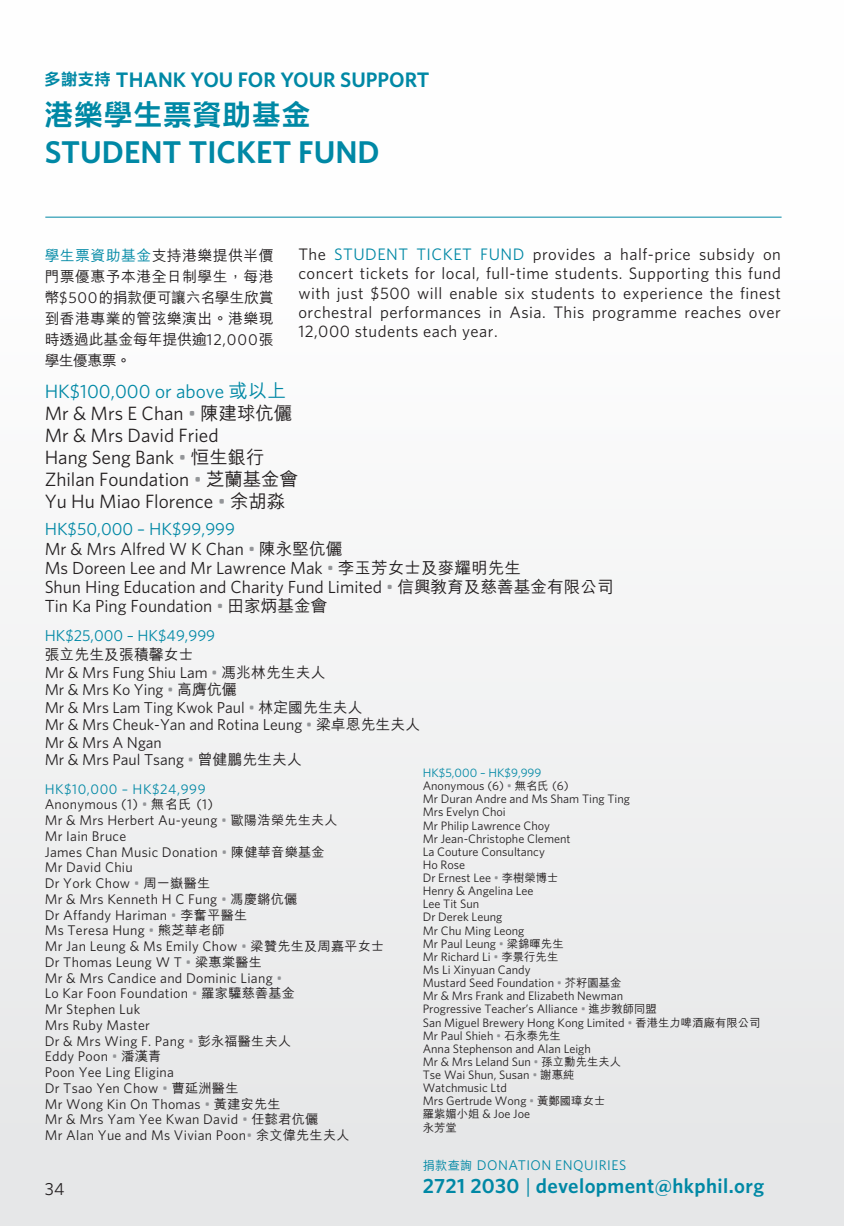
<style>
.page{position:relative;width:844px;height:1226px;background:#fff}
.page>*{position:absolute;margin:0;border:0;box-sizing:border-box;transform-origin:0 0}
.t1{font:600 31.5px "Whitney";color:#0088a5}
.t2{font:700 28px "Aktiv Hei Hant";letter-spacing:.06em;color:#0088a5}
.t3{font:600 21px "Whitney";color:#0088a5}
.t4{font:600 20.65px "Whitney";letter-spacing:.02em;color:#0088a5}
.t5{font:19.25px/21.9px "Whitney";color:#231f20}
.t6{font:17.5px/19.2px "Whitney";color:#231f20}
.t7{font:16.62px/19.2px "Whitney";letter-spacing:.03em;color:#231f20;text-align:justify}
.t8{font:15.75px/17.5px "Whitney";color:#231f20}
.t9{font:15.75px "Whitney";color:#0088a5}
.t10{font:500 14.88px/21px "M Hei";letter-spacing:-.01em;color:#231f20;text-align:justify}
.t11{font:14px/15.8px "Whitney";letter-spacing:.02em;color:#231f20}
.t12{font:14px "Whitney";letter-spacing:.04em;color:#0088a5}
.t13{font:12.25px/13.1px "Whitney";color:#231f20}
.t14{font:500 11.38px "M Hei";color:#231f20}
.s1{font-family:"Aktiv Hei Hant";font-weight:700;font-size:15.75px}
.s2{color:#0088a5}
.s3{font-family:"Noto Sans CJ Ktc";font-weight:600}
.s4{font-family:"Whitney";font-weight:400;font-size:15.75px}
.s5{font-family:"M Hei";font-weight:500;color:#0088a5}
.s6{color:#939598}
.s7{font-family:"M Hei";font-weight:500;font-size:18.38px}
.s8{font-family:"Noto Sans CJ Ktc";font-weight:600;font-size:18.38px}
.s9{font-family:"M Hei";font-weight:500;font-size:16.62px}
.s10{font-family:"M Hei";font-weight:500;font-size:14.88px}
.s11{font-family:"M Hei";font-weight:500;font-size:13.12px}
.s12{font-family:"M Hei";font-weight:500;font-size:11.38px}
.s13{font-family:"M Hei";font-weight:500;font-size:12.25px}
.s14{font-weight:400}
</style>
<div class="page">
<div style="left:0;top:0;width:843px;height:1225px;background:linear-gradient(to right,#f4f4f5,#f4f4f5)"></div>
<hr style="left:45px;top:217px;width:736px;height:1px;background:#0088a5">
<h3 class="t3" style="left:45px;top:67px;width:386px"><span class="s1">多謝支持</span> THAN K YOU FOR YOUR SUPPORT</h3>
<h2 class="t2" style="left:45px;top:98px;width:267px">港樂學生票資助基金</h2>
<h1 class="t1" style="left:45px;top:133px;width:20px">STUDE</h1>
<h1 class="t1" style="left:140px;top:133px;width:96px">NT TICKET</h1>
<h1 class="t1" style="left:298px;top:133px;width:79px">FUND</h1>
<p class="t10" style="left:45px;top:246px;width:230px"><span class="s2">學生票資助基金</span>支持港樂提供半價門票優惠予本港<span class="s3">全</span>日制學生，每港幣<span class="s4">$500</span>的捐款便可讓六名學生欣賞到香港專業的管弦樂演出。港樂現時透過此基金每年提供逾<span class="s4">12,000</span>張學生優惠票。</p>
<p class="t7" style="left:298px;top:244px;width:484px">The <span class="s2">Student Tic ket Fund</span> provides a half-price subsidy on concert tickets for local, full-time students. Supporting this fund with just $500 will enable six students to experience the finest orchestral performances in Asia. This programme reaches over 12,000 students each year.</p>
<h3 class="t5" style="left:45px;top:380px;width:255px"><span class="s2">HK$100,000 or above</span> <span class="s5">或以上<br></span>Mr &amp; Mrs E Chan <span class="s6">•</span> <span class="s7">陳建球伉儷<br></span>Mr &amp; Mrs David Fried<br>H ang Seng Bank <span class="s6">•</span> <span class="s8">恒</span><span class="s7">生銀行<br></span>Zhilan Foundation <span class="s6">•</span> <span class="s7">芝蘭基金會<br></span>Yu H u Miao Florence <span class="s6">•</span> <span class="s7">余胡淼</span></h3>
<h3 class="t6" style="left:45px;top:519px;width:570px"><span class="s2">HK$50,000 – HK$99,999<br></span>Mr &amp; Mrs Alfred W K Chan <span class="s6">•</span> <span class="s9">陳永堅伉儷<br></span>Ms Doreen Lee and Mr Lawrence Mak <span class="s6">•</span> <span class="s9">李玉芳女士及麥耀明先生<br></span>Shun H ing Education and Charity Fund Limited <span class="s6">•</span> <span class="s9">信興教育及慈善基金有限公司</span>Tin Ka Ping Foundation <span class="s6">•</span> <span class="s9">田家炳基金會</span></h3>
<p class="t9" style="left:45px;top:626px;width:172px">HK$25,000 – HK$49,999</p>
<p class="t10" style="left:45px;top:644px;width:150px">張立先生及張積馨女士</p>
<p class="t8" style="left:45px;top:663px;width:377px">Mr &amp; Mrs Fung Shiu Lam <span class="s6">•</span> <span class="s10">馮兆林先生夫人<br></span>Mr &amp; Mrs Ko Ying <span class="s6">•</span> <span class="s10">高膺伉儷<br></span>Mr &amp; Mrs Lam Ting Kwok Paul <span class="s6">•</span> <span class="s10">林定國先生夫人<br></span>Mr &amp; Mrs Cheuk-Yan and Rotina Leung <span class="s6">•</span> <span class="s10">梁卓恩先生夫人<br></span>Mr &amp; Mrs A Ngan<br>Mr &amp; Mrs Paul Tsang <span class="s6">•</span> <span class="s10">曾健鵬先生夫人</span></p>
<p class="t11" style="left:45px;top:781px;width:341px"><span class="s2">HK$10,000 – HK$24,999<br></span>Anonymous (1) <span class="s6">•</span> <span class="s11">無名氏</span> (1)<br>Mr &amp; Mrs Herbert Au-yeung <span class="s6">•</span> <span class="s11">歐陽浩榮先生夫人<br></span>Mr Iain Bruce<br>James Chan Music Donation <span class="s6">•</span> <span class="s11">陳健華音樂基金<br></span>Mr David Chiu<br>Dr York Chow <span class="s6">•</span> <span class="s11">周一嶽醫生<br></span>Mr &amp; Mrs Kenneth H C Fung <span class="s6">•</span> <span class="s11">馮慶鏘伉儷<br></span>Dr Affandy Hariman <span class="s6">•</span> <span class="s11">李奮平醫生<br></span>Ms Teresa H ung <span class="s6">•</span> <span class="s11">熊芝華老師<br></span>Mr Jan Leung &amp; Ms Emily Chow <span class="s6">•</span> <span class="s11">梁贊先生及周嘉平女士<br></span>Dr Thomas Leung W T <span class="s6">•</span> <span class="s11">梁惠棠醫生<br></span>Mr &amp; Mrs Candice and Dominic Liang <span class="s6">•<br></span>Lo Kar Foon Foundation <span class="s6">•</span> <span class="s11">羅家驩慈善基金<br></span>Mr Stephen Luk<br>Mrs Ruby Master<br>Dr &amp; Mrs Wing F. Pang <span class="s6">•</span> <span class="s11">彭永福醫生夫人<br></span>Eddy Poon <span class="s6">•</span> <span class="s11">潘漢青<br></span>Poon Yee Ling Eligina<br>Dr Tsao Yen Chow <span class="s6">•</span> <span class="s11">曹延洲醫生<br></span>Mr Wong Kin On Thomas <span class="s6">•</span> <span class="s11">黃建安先生<br></span>Mr &amp; Mrs Yam Yee Kwan David <span class="s6">•</span> <span class="s11">任懿君伉儷<br></span>Mr Alan Yue and Ms Vivian Poon<span class="s6">•</span> <span class="s11">余文偉先生夫人</span></p>
<p class="t13" style="left:422px;top:765px;width:339px"><span class="s2">HK$5,000 – HK$9,999<br></span>Anonymous (6) <span class="s6">•</span> <span class="s12">無名氏</span> (6)<br>Mr Duran Andre and Ms Sham Ting Ting<br>Mrs Evelyn Choi<br>Mr Philip Lawrence Choy<br>Mr Jean-Christophe Clement<br>La Couture Consultancy<br>Ho Rose<br>Dr Ernest Lee <span class="s6">•</span> <span class="s12">李樹榮博士<br></span>Henry &amp; Angelina Lee<br>Lee Tit Sun<br>Dr Derek Leung<br>Mr Chu Ming Leong<br>Mr Paul Leung <span class="s6">•</span> <span class="s12">梁錦暉先生<br></span>Mr Richard Li <span class="s6">•</span> <span class="s12">李景行先生<br></span>Ms Li Xinyuan Candy<br>Mustard Seed Foundation <span class="s6">•</span> <span class="s12">芥籽園基金<br></span>Mr &amp; Mrs Frank and Elizabeth Newman<br>Progressive Teacher’s Alliance <span class="s6">•</span> <span class="s12">進步教師同盟<br></span>San Miguel Brewery Hong Kong Limited <span class="s6">•</span> <span class="s12">香港生力啤酒廠有限公司<br></span>Mr Paul Shieh <span class="s6">•</span> <span class="s12">石永泰先生<br></span>Anna Stephenson and Alan Leigh<br>Mr &amp; Mrs Leland Sun <span class="s6">•</span> <span class="s12">孫立勳先生夫人<br></span>Tse Wai Shun, Susan <span class="s6">•</span> <span class="s12">謝惠純<br></span>Watchmusic Ltd<br>Mrs Gertrude Wong <span class="s6">•</span> <span class="s12">黃鄭國璋女士<br>羅紫媚小姐</span> &amp; Joe Joe</p>
<p class="t14" style="left:422px;top:1121px;width:36px">永芳堂</p>
<p class="t12" style="left:422px;top:1156px;width:90px"><span class="s13">捐款查詢</span> donati</p>
<p class="t12" style="left:530px;top:1156px;width:97px">on Enqui rIES</p>
<h3 class="t4" style="left:422px;top:1172px;width:343px">2721 2030 <span class="s14">|</span> DEVELOPMENT@HKPHIL.ORG</h3>
<h3 class="t6" style="left:45px;top:1178px;width:40px">3434</h3>
</div>
